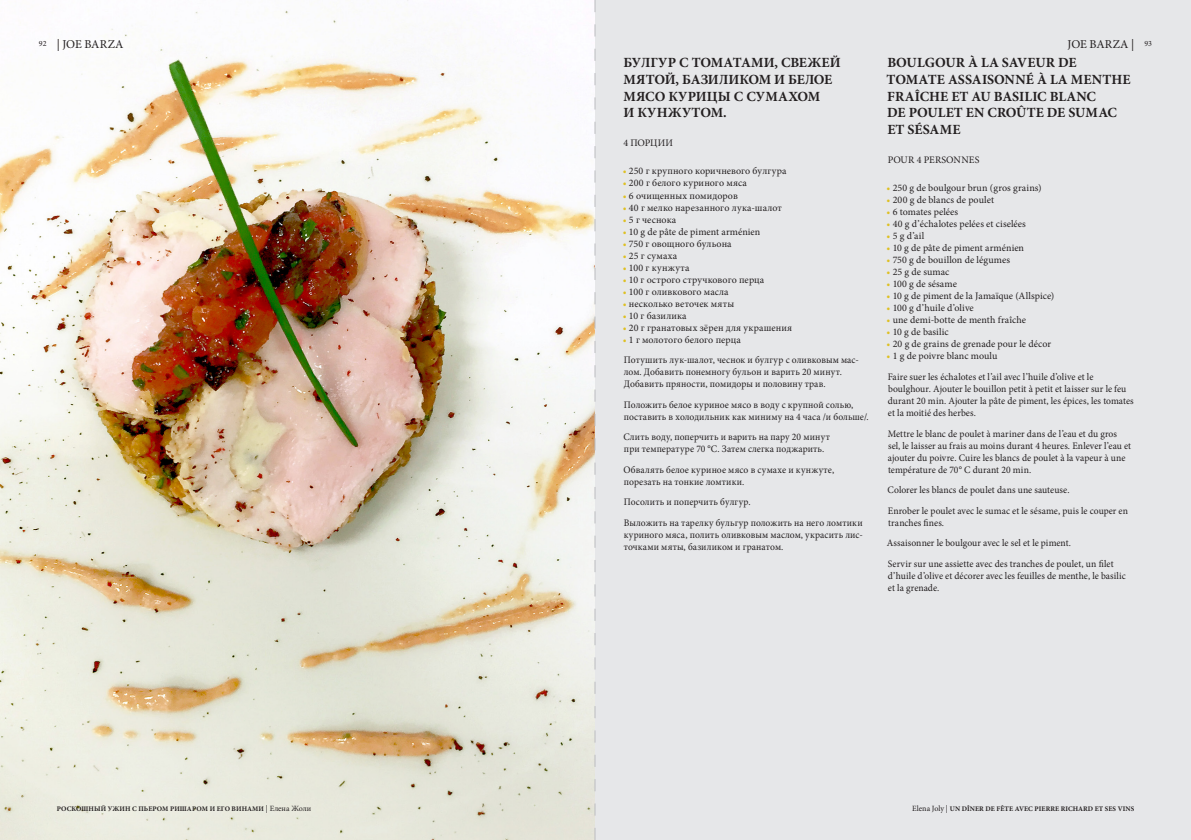
<style>
.page{position:relative;width:1191px;height:840px;background:#fff}
.page>*{position:absolute;margin:0;border:0;box-sizing:border-box;transform-origin:0 0}
.t1{font:700 14px/16.8px "Minion Pro";letter-spacing:.005em;color:#231f20}
.t2{font:12px "Minion Pro";letter-spacing:-.005em;color:#231f20}
.t3{font:10px/12px "Minion Pro";letter-spacing:.005em;color:#231f20;scale:.96 1}
.t4{font:10px "Minion Pro";letter-spacing:.005em;color:#231f20}
.t5{font:10px "Minion Pro";letter-spacing:.03em;color:#231f20}
.t6{font:700 7px "Minion Pro";letter-spacing:.01em;color:#231f20}
.s1{font-weight:400;font-size:8px}
.s2{color:#dec023}
</style>
<div class="page">
<img style="left:0;top:0;width:595px;height:839px">
<div style="left:595px;top:0;width:596px;height:839px;background:#e6e7e9"></div>
<svg style="left:595px;top:0;width:1px;height:839px"></svg>
<p class="t2" style="left:39px;top:36px;width:86px"><sup>92</sup> | JOE BARZA</p>
<p class="t6" style="left:57px;top:803px;width:256px">РОСКОШНЫЙ УЖИН С ПЬЕРОМ РИШАРОМ И ЕГО ВИНАМИ <span class="s1">| Елена Жоли</span></p>
<p class="t1" style="left:623px;top:54px;width:219px">БУЛГУР С ТОМАТАМИ, СВЕЖЕЙ<br>МЯТОЙ, БАЗИЛИКОМ И БЕЛОЕ<br>МЯСО КУРИЦЫ С СУМАХОМ<br>И КУНЖУТОМ.</p>
<p class="t4" style="left:623px;top:136px;width:51px">4 ПОРЦИИ</p>
<p class="t4" style="left:623px;top:164px;width:165px"><span class="s2">•</span> 250 г крупного коричневого булгура</p>
<p class="t4" style="left:623px;top:176px;width:126px"><span class="s2">•</span> 200 г белого куриного мяса</p>
<p class="t4" style="left:623px;top:188px;width:117px"><span class="s2">•</span> 6 очищенных помидоров</p>
<p class="t4" style="left:623px;top:200px;width:161px"><span class="s2">•</span> 40 г мелко нарезанного лука-шалот</p>
<p class="t4" style="left:623px;top:212px;width:55px"><span class="s2">•</span> 5 г чеснока</p>
<p class="t4" style="left:623px;top:224px;width:139px"><span class="s2">•</span> 10 g de pâte de piment arménien</p>
<p class="t4" style="left:623px;top:236px;width:110px"><span class="s2">•</span> 750 г овощного бульона</p>
<p class="t5" style="left:623px;top:248px;width:56px"><span class="s2">•</span> 25 г сумаха</p>
<p class="t5" style="left:623px;top:260px;width:68px"><span class="s2">•</span> 100 г кунжута</p>
<p class="t4" style="left:623px;top:272px;width:143px"><span class="s2">•</span> 10 г острого стручкового перца</p>
<p class="t4" style="left:623px;top:284px;width:107px"><span class="s2">•</span> 100 г оливкового масла</p>
<p class="t4" style="left:623px;top:296px;width:113px"><span class="s2">•</span> несколько веточек мяты</p>
<p class="t4" style="left:623px;top:308px;width:65px"><span class="s2">•</span> 10 г базилика</p>
<p class="t4" style="left:623px;top:320px;width:171px"><span class="s2">•</span> 20 г гранатовых зёрен для украшения</p>
<p class="t4" style="left:623px;top:332px;width:119px"><span class="s2">•</span> 1 г молотого белого перца</p>
<p class="t3" style="left:624px;top:354px;width:247px">Потушить лук-шалот, чеснок и булгур с оливковым мас&shy;лом. Добавить понемногу бульон и варить 20 минут.<br>Добавить пряности, помидоры и половину трав.</p>
<p class="t3" style="left:624px;top:398px;width:256px">Положить белое куриное мясо в воду с крупной солью, поставить в холодильник как миниму на 4 часа /и больше/.</p>
<p class="t3" style="left:623px;top:431px;width:216px">Слить воду, поперчить и варить на пару 20 минут при температуре 70 °C. Затем слегка поджарить.</p>
<p class="t3" style="left:623px;top:463px;width:221px">Обвалять белое куриное мясо в сумахе и кунжуте, порезать на тонкие ломтики.</p>
<p class="t3" style="left:624px;top:496px;width:133px">Посолить и поперчить булгур.</p>
<p class="t3" style="left:623px;top:516px;width:251px;text-align:justify">Выложить на тарелку бульгур положить на него ломтики куриного мяса, полить оливковым маслом, украсить лис&shy;точками мяты, базиликом и гранатом.</p>
<p class="t2" style="left:1067px;top:36px;width:86px">JOE BARZA | <sup>93</sup></p>
<p class="t1" style="left:886px;top:54px;width:245px">BOULGOUR À LA SAVEUR DE<br>TOMATE ASSAISONNÉ À LA MENTHE<br>FRAÎCHE ET AU BASILIC BLANC<br>DE POULET EN CROÛTE DE SUMAC<br>ET SÉSAME</p>
<p class="t4" style="left:887px;top:153px;width:93px">POUR 4 PERSONNES</p>
<p class="t4" style="left:886px;top:181px;width:157px"><span class="s2">•</span> 250 g de boulgour brun (gros grains)</p>
<p class="t4" style="left:886px;top:193px;width:109px"><span class="s2">•</span> 200 g de blancs de poulet</p>
<p class="t4" style="left:886px;top:205px;width:73px"><span class="s2">•</span> 6 tomates pelées</p>
<p class="t4" style="left:886px;top:217px;width:141px"><span class="s2">•</span> 40 g d’échalotes pelées et ciselées</p>
<p class="t4" style="left:886px;top:229px;width:39px"><span class="s2">•</span> 5 g d’ail</p>
<p class="t4" style="left:886px;top:241px;width:139px"><span class="s2">•</span> 10 g de pâte de piment arménien</p>
<p class="t4" style="left:886px;top:253px;width:125px"><span class="s2">•</span> 750 g de bouillon de légumes</p>
<p class="t4" style="left:886px;top:265px;width:64px"><span class="s2">•</span> 25 g de sumac</p>
<p class="t4" style="left:886px;top:277px;width:72px"><span class="s2">•</span> 100 g de sésame</p>
<p class="t4" style="left:886px;top:289px;width:169px"><span class="s2">•</span> 10 g de piment de la Jamaïque (Allspice)</p>
<p class="t4" style="left:886px;top:301px;width:89px"><span class="s2">•</span> 100 g d’huile d’olive</p>
<p class="t4" style="left:886px;top:313px;width:141px"><span class="s2">•</span> une demi-botte de menth fraîche</p>
<p class="t4" style="left:886px;top:325px;width:64px"><span class="s2">•</span> 10 g de basilic</p>
<p class="t4" style="left:886px;top:337px;width:166px"><span class="s2">•</span> 20 g de grains de grenade pour le décor</p>
<p class="t4" style="left:886px;top:349px;width:112px"><span class="s2">•</span> 1 g de poivre blanc moulu</p>
<p class="t3" style="left:887px;top:370px;width:258px">Faire suer les échalotes et l’ail avec l’huile d’olive et le boulghour. Ajouter le bouillon petit à petit et laisser sur le feu durant 20 min. Ajouter la pâte de piment, les épices, les tomates et la moitié des herbes.</p>
<p class="t3" style="left:887px;top:427px;width:255px">Mettre le blanc de poulet à mariner dans de l’eau et du gros sel, le laisser au frais au moins durant 4 heures. Enlever l’eau et ajouter du poivre. Cuire les blancs de poulet à la vapeur à une température de 70° C durant 20 min.</p>
<p class="t3" style="left:887px;top:483px;width:191px">Colorer les blancs de poulet dans une sauteuse.</p>
<p class="t3" style="left:887px;top:504px;width:252px">Enrober le poulet avec le sumac et le sésame, puis le couper en tranches fines.</p>
<p class="t3" style="left:886px;top:536px;width:193px">Assaisonner le boulgour avec le sel et le piment.</p>
<p class="t3" style="left:888px;top:557px;width:249px">Servir sur une assiette avec des tranches de poulet, un filet d’huile d’olive et décorer avec les feuilles de menthe, le basilic et la grenade.</p>
<p class="t6" style="left:912px;top:803px;width:223px"><span class="s1">Elena Joly |</span> UN DÎNER DE FÊTE AVEC PIERRE RICHARD ET SES VINS</p>
</div>
